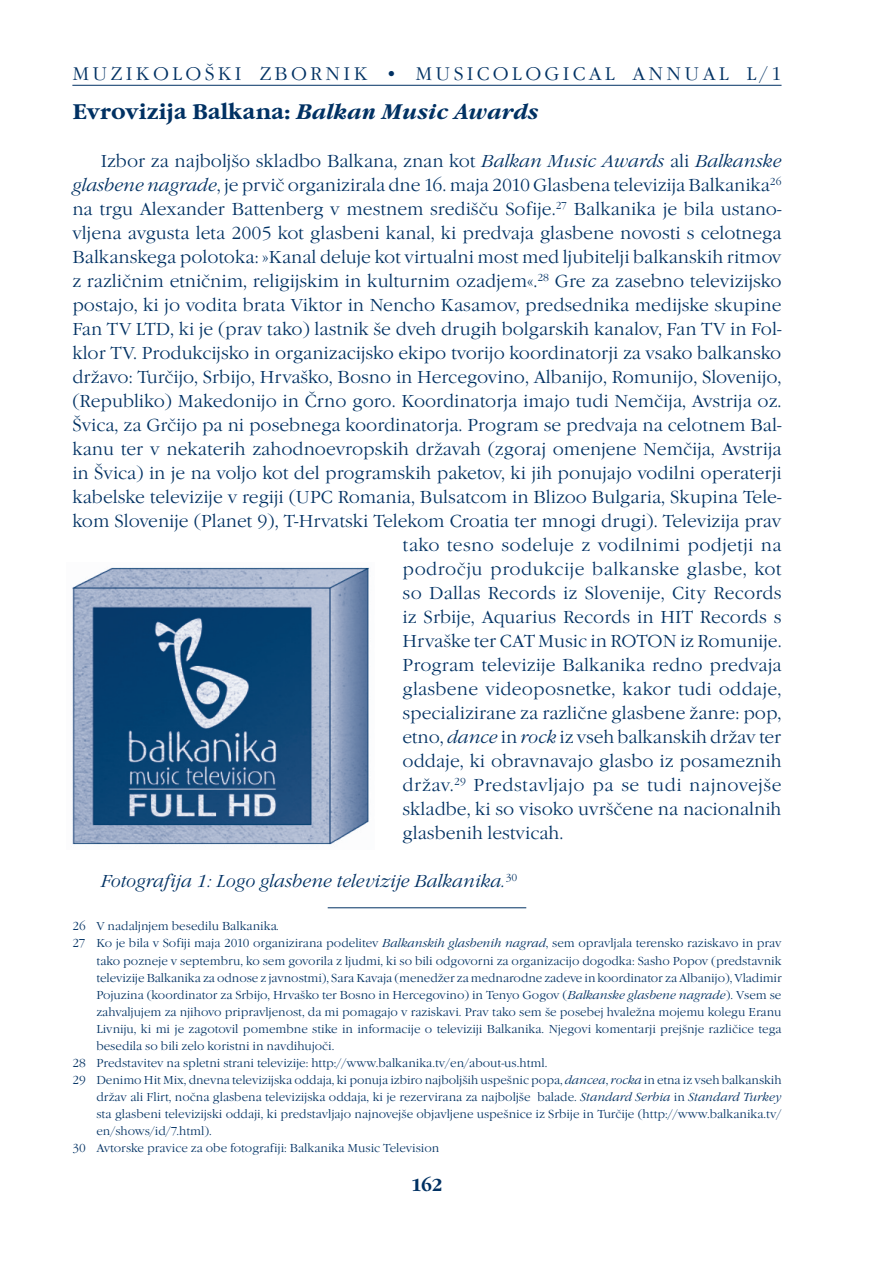
<style>
.page{position:relative;width:876px;height:1275px;background:#fff}
.page>*{position:absolute;margin:0;border:0;box-sizing:border-box;transform-origin:0 0}
.t1{font:700 22px "Garamond Itc TEE";color:#003163}
.t2{font:19px "Garamond Itc TEE Ligh";letter-spacing:.17em;color:#003163}
.t3{font:18px "Garamond Itc TEE Ligh";color:#003163}
.t4{font:18px "Garamond Itc TEE Ligh";letter-spacing:.025em;color:#003163}
.t5{font:18px "Garamond Itc TEE Ligh Ital";color:#003163}
.t6{font:18px "Garamond Itc TEE Ligh";letter-spacing:.02em;color:#003163}
.t7{font:700 18px "Garamond Itc TEE";color:#003163}
.t8{font:12px "Garamond Itc TEE Ligh";color:#003163}
.s1{font-style:italic}
.s2{font-family:"Garamond Itc TEE Ligh Ital"}
</style>
<div class="page">
<hr style="left:72px;top:85px;width:709px;height:1px;background:#003163">
<hr style="left:327px;top:907px;width:199px;height:1px;background:#003163">
<img style="left:72px;top:567px;width:298px;height:278px">
<p class="t2" style="left:72px;top:63px;width:710px">MUZIKOLOŠKI ZBORNIK • MUSICOLOGICAL ANNUAL L/1</p>
<p class="t1" style="left:72px;top:99px;width:467px">Evrovizija Balkana: <span class="s1">Balkan Music Awards</span></p>
<p class="t3" style="left:101px;top:151px;width:682px">Izbor za najboljšo skladbo Balkana, znan kot <span class="s2">Balkan Music Awards</span> ali <span class="s2">Balkanske</span></p>
<p class="t3" style="left:72px;top:175px;width:710px"><span class="s2">glasbene nagrade</span>, je prvič organizirala dne 16. maja 2010 Glasbena televizija Balkanika<sup>26</sup></p>
<p class="t3" style="left:72px;top:199px;width:710px">na trgu Alexander Battenberg v mestnem središču Sofije.<sup>27</sup> Balkanika je bila ustano-</p>
<p class="t3" style="left:72px;top:223px;width:710px">vljena avgusta leta 2005 kot glasbeni kanal, ki predvaja glasbene novosti s celotnega</p>
<p class="t3" style="left:72px;top:247px;width:710px">Balkanskega polotoka: »Kanal deluje kot virtualni most med ljubitelji balkanskih ritmov</p>
<p class="t3" style="left:72px;top:271px;width:710px">z različnim etničnim, religijskim in kulturnim ozadjem«.<sup>28</sup> Gre za zasebno televizijsko</p>
<p class="t3" style="left:72px;top:295px;width:710px">postajo, ki jo vodita brata Viktor in Nencho Kasamov, predsednika medijske skupine</p>
<p class="t3" style="left:72px;top:319px;width:710px">Fan TV LTD, ki je (prav tako) lastnik še dveh drugih bolgarskih kanalov, Fan TV in Fol-</p>
<p class="t3" style="left:72px;top:343px;width:710px">klor TV. Produkcijsko in organizacijsko ekipo tvorijo koordinatorji za vsako balkansko</p>
<p class="t3" style="left:72px;top:367px;width:710px">državo: Turčijo, Srbijo, Hrvaško, Bosno in Hercegovino, Albanijo, Romunijo, Slovenijo,</p>
<p class="t3" style="left:72px;top:391px;width:710px">(Republiko) Makedonijo in Črno goro. Koordinatorja imajo tudi Nemčija, Avstrija oz.</p>
<p class="t3" style="left:72px;top:415px;width:710px">Švica, za Grčijo pa ni posebnega koordinatorja. Program se predvaja na celotnem Bal-</p>
<p class="t3" style="left:72px;top:439px;width:710px">kanu ter v nekaterih zahodnoevropskih državah (zgoraj omenjene Nemčija, Avstrija</p>
<p class="t3" style="left:72px;top:463px;width:710px">in Švica) in je na voljo kot del programskih paketov, ki jih ponujajo vodilni operaterji</p>
<p class="t3" style="left:72px;top:487px;width:710px">kabelske televizije v regiji (UPC Romania, Bulsatcom in Blizoo Bulgaria, Skupina Tele-</p>
<p class="t3" style="left:72px;top:511px;width:710px">kom Slovenije (Planet 9), T-Hrvatski Telekom Croatia ter mnogi drugi). Televizija prav</p>
<p class="t6" style="left:402px;top:535px;width:380px">tako tesno sodeluje z vodilnimi podjetji na</p>
<p class="t4" style="left:402px;top:559px;width:380px">področju produkcije balkanske glasbe, kot</p>
<p class="t3" style="left:402px;top:583px;width:380px">so Dallas Records iz Slovenije, City Records</p>
<p class="t3" style="left:402px;top:607px;width:380px">iz Srbije, Aquarius Records in HIT Records s</p>
<p class="t3" style="left:402px;top:631px;width:380px">Hrvaške ter CAT Music in ROTON iz Romunije.</p>
<p class="t3" style="left:402px;top:655px;width:380px">Program televizije Balkanika redno predvaja</p>
<p class="t3" style="left:402px;top:679px;width:380px">glasbene videoposnetke, kakor tudi oddaje,</p>
<p class="t3" style="left:402px;top:703px;width:380px">specializirane za različne glasbene žanre: pop,</p>
<p class="t3" style="left:402px;top:727px;width:380px">etno, <span class="s2">dance</span> in <span class="s2">rock</span> iz vseh balkanskih držav ter</p>
<p class="t3" style="left:402px;top:751px;width:380px">oddaje, ki obravnavajo glasbo iz posameznih</p>
<p class="t4" style="left:402px;top:775px;width:380px">držav.<sup>29</sup> Predstavljajo pa se tudi najnovejše</p>
<p class="t3" style="left:402px;top:799px;width:380px">skladbe, ki so visoko uvrščene na nacionalnih</p>
<p class="t3" style="left:402px;top:823px;width:162px">glasbenih lestvicah.</p>
<p class="t5" style="left:101px;top:871px;width:418px">Fotografija 1: Logo glasbene televizije Balkanika.<sup>30</sup></p>
<p class="t8" style="left:72px;top:919px;width:209px">26 V nadaljnjem besedilu Balkanika<span class="s2">.</span></p>
<p class="t8" style="left:72px;top:936px;width:710px">27 Ko je bila v Sofiji maja 2010 organizirana podelitev <span class="s2">Balkanskih glasbenih nagrad</span>, sem opravljala terensko raziskavo in prav</p>
<p class="t8" style="left:96px;top:953px;width:686px">tako pozneje v septembru, ko sem govorila z ljudmi, ki so bili odgovorni za organizacijo dogodka: Sasho Popov (predstavnik</p>
<p class="t8" style="left:96px;top:970px;width:686px">televizije Balkanika za odnose z javnostmi), Sara Kavaja (menedžer za mednarodne zadeve in koordinator za Albanijo), Vladimir</p>
<p class="t8" style="left:96px;top:987px;width:686px">Pojuzina (koordinator za Srbijo, Hrvaško ter Bosno in Hercegovino) in Tenyo Gogov (<span class="s2">Balkanske glasbene nagrade</span>). Vsem se</p>
<p class="t8" style="left:96px;top:1004px;width:686px">zahvaljujem za njihovo pripravljenost, da mi pomagajo v raziskavi. Prav tako sem še posebej hvaležna mojemu kolegu Eranu</p>
<p class="t8" style="left:96px;top:1021px;width:686px">Livniju, ki mi je zagotovil pomembne stike in informacije o televiziji Balkanika. Njegovi komentarji prejšnje različice tega</p>
<p class="t8" style="left:96px;top:1038px;width:239px">besedila so bili zelo koristni in navdihujoči.</p>
<p class="t8" style="left:72px;top:1055px;width:476px">28 Predstavitev na spletni strani televizije: http://www.balkanika.tv/en/about-us.html.</p>
<p class="t8" style="left:72px;top:1072px;width:710px">29 Denimo Hit Mix, dnevna televizijska oddaja, ki ponuja izbiro najboljših uspešnic popa, <span class="s2">dancea</span>, <span class="s2">rocka</span> in etna iz vseh balkanskih</p>
<p class="t8" style="left:96px;top:1089px;width:686px">držav ali Flirt, nočna glasbena televizijska oddaja, ki je rezervirana za najboljše balade. <span class="s2">Standard Serbia</span> in <span class="s2">Standard Turkey</span></p>
<p class="t8" style="left:96px;top:1106px;width:686px">sta glasbeni televizijski oddaji, ki predstavljajo najnovejše objavljene uspešnice iz Srbije in Turčije (http://www.balkanika.tv/</p>
<p class="t8" style="left:96px;top:1123px;width:117px">en/shows/id/7.html).</p>
<p class="t8" style="left:72px;top:1140px;width:368px">30 Avtorske pravice za obe fotografiji: Balkanika Music Television</p>
<p class="t7" style="left:411px;top:1174px;width:33px">162</p>
</div>
